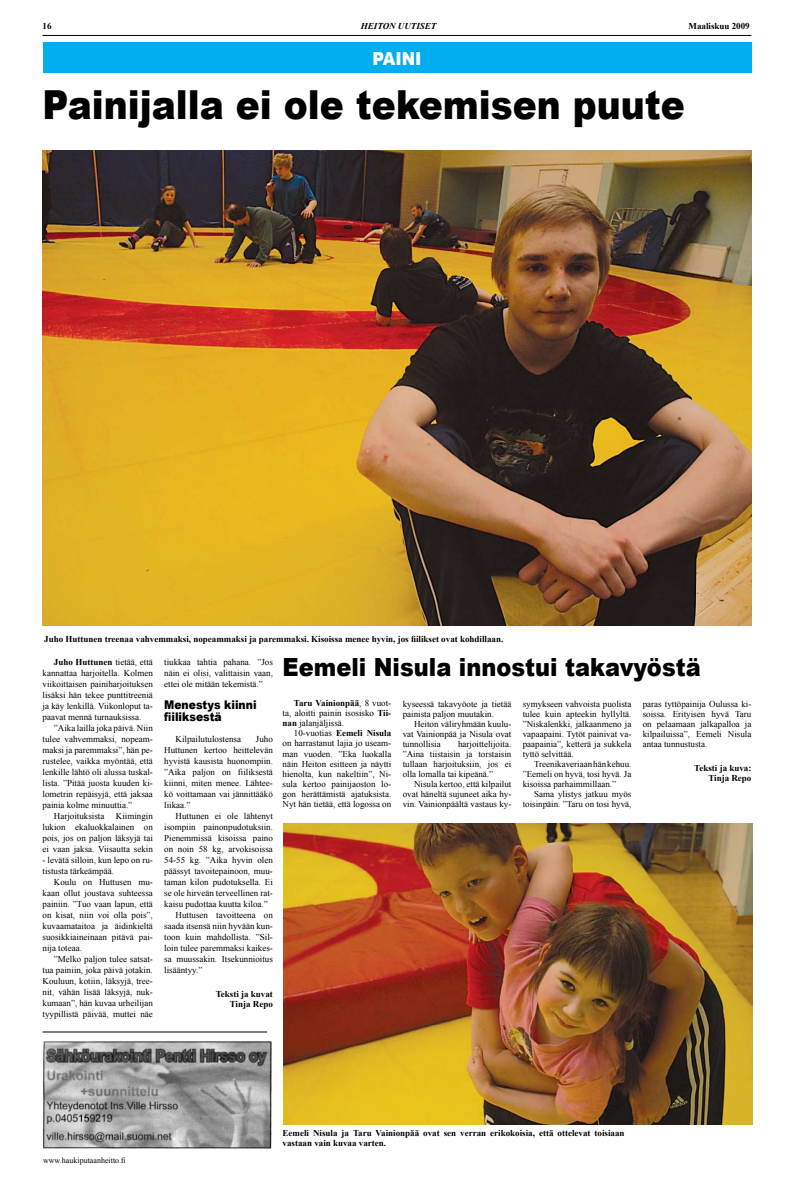
<style>
.page{position:relative;width:794px;height:1191px;background:#fff}
.page>*{position:absolute;margin:0;border:0;box-sizing:border-box;transform-origin:0 0}
.t1{font:900 40px "Arial";color:#000;scale:.9 1}
.t2{font:900 25px "Arial";color:#000;scale:.9 1}
.t3{font:900 18px "Arial";color:#fff;scale:.9 1}
.t4{font:900 12px/12px "Arial";color:#000;scale:.9 1}
.t5{font:9px/10px "Times New Roman";color:#000;text-align:justify}
.t6{font:700 9px/10px "Times New Roman";color:#000;text-align:right}
.t7{font:italic 700 9px "Times New Roman";color:#000}
.t8{font:8px "Times New Roman";color:#000}
.s1{font-weight:700}
</style>
<div class="page">
<hr style="left:43px;top:35px;width:708px;height:1px;background:#000">
<div style="left:43px;top:43px;width:708px;height:30px;background:#00aeef"></div>
<img style="left:43px;top:150px;width:708px;height:476px">
<img style="left:283px;top:823px;width:469px;height:301px">
<img style="left:43px;top:1041px;width:228px;height:107px">
<hr style="left:43px;top:1031px;width:224px;height:1px;background:#000">
<p class="t6" style="left:43px;top:21px;width:10px">16</p>
<p class="t7" style="left:361px;top:20px;width:77px">HEITON UUTISET</p>
<p class="t6" style="left:688px;top:21px;width:63px">Maaliskuu 2009</p>
<h3 class="t3" style="left:372px;top:45px;width:56px">PAINI</h3>
<h1 class="t1" style="left:43px;top:76px;width:715px">Painijalla ei ole tekemisen puute</h1>
<p class="t6" style="left:44px;top:633px;width:460px">Juho Huttunen treenaa vahvemmaksi, nopeammaksi ja paremmaksi. Kisoissa menee hyvin, jos fiilikset ovat kohdillaan.</p>
<p class="t5" style="left:43px;top:656px;width:112px;line-height:11px;text-indent:11px"><span class="s1">Juho Huttunen</span> tietää, että kannattaa harjoitella. Kolmen viikoittaisen painiharjoituksen lisäksi hän tekee punttitreeniä ja käy lenkillä. Viikonloput ta&shy;paavat mennä turnauksissa.</p>
<p class="t5" style="left:54px;top:722px;width:100px">”Aika lailla joka päivä. Niin</p>
<p class="t5" style="left:43px;top:733px;width:112px">tulee vahvemmaksi, nopeam-</p>
<p class="t5" style="left:43px;top:744px;width:112px">maksi ja paremmaksi”, hän pe-</p>
<p class="t5" style="left:43px;top:755px;width:112px">rustelee, vaikka myöntää, että</p>
<p class="t5" style="left:43px;top:766px;width:112px">lenkille lähtö oli alussa tuskal-</p>
<p class="t5" style="left:43px;top:777px;width:112px">lista. ”Pitää juosta kuuden ki-</p>
<p class="t5" style="left:43px;top:788px;width:112px">lometrin repäisyjä, että jaksaa</p>
<p class="t5" style="left:43px;top:799px;width:91px">painia kolme minuuttia.”</p>
<p class="t5" style="left:54px;top:810px;width:52px">Harjoituksista</p>
<p class="t5" style="left:43px;top:810px;width:112px;line-height:11px;text-indent:73px">Kiimingin lukion ekaluokkalainen on pois, jos on paljon läksyjä tai ei vaan jaksa. Viisautta sekin</p>
<p class="t5" style="left:43px;top:854px;width:112px;line-height:11px">- levätä silloin, kun lepo on ru&shy;tistusta tärkeämpää.</p>
<p class="t5" style="left:43px;top:876px;width:112px;line-height:11px;text-indent:11px">Koulu on Huttusen mu&shy;kaan ollut joustava suhteessa painiin. ”Tuo vaan lapun, että on kisat, niin voi olla pois”, kuvaamataitoa ja äidinkieltä suosikkiaineinaan pitävä pai&shy;nija toteaa.</p>
<p class="t5" style="left:43px;top:953px;width:112px;line-height:11px;text-indent:11px">”Melko paljon tulee satsat&shy;tua painiin, joka päivä jotakin.<br>Kouluun, kotiin, läksyjä, tree&shy;nit, vähän lisää läksyjä, nuk&shy;kumaan”, hän kuvaa urheilijan tyypillistä päivää, muttei näe</p>
<p class="t5" style="left:164px;top:656px;width:110px;line-height:11px">tiukkaa tahtia pahana. ”Jos näin ei olisi, valittaisin vaan, ettei ole mitään tekemistä.”</p>
<h3 class="t4" style="left:164px;top:698px;width:104px">Menestys kiinni fiiliksestä</h3>
<p class="t5" style="left:176px;top:733px;width:67px">Kilpailutulostensa</p>
<p class="t5" style="left:164px;top:733px;width:110px;line-height:11px;text-indent:92px">Juho Huttunen kertoo heittelevän hyvistä kausista huonompiin. ”Aika paljon on fiiliksestä kiinni, miten menee. Lähtee&shy;kö voittamaan vai jännittääkö liikaa.”</p>
<p class="t5" style="left:176px;top:810px;width:99px">Huttunen ei ole lähtenyt</p>
<p class="t5" style="left:164px;top:821px;width:110px">isompiin painonpudotuksiin.</p>
<p class="t5" style="left:164px;top:832px;width:110px">Pienemmissä kisoissa paino</p>
<p class="t5" style="left:164px;top:843px;width:110px">on noin 58 kg, arvokisoissa</p>
<p class="t5" style="left:164px;top:854px;width:110px">54-55 kg. ”Aika hyvin olen</p>
<p class="t5" style="left:164px;top:865px;width:110px">päässyt tavoitepainoon, muu-</p>
<p class="t5" style="left:164px;top:876px;width:110px">taman kilon pudotuksella. Ei</p>
<p class="t5" style="left:164px;top:887px;width:110px">se ole hirveän terveellinen rat-</p>
<p class="t5" style="left:164px;top:898px;width:105px">kaisu pudottaa kuutta kiloa.”</p>
<p class="t5" style="left:176px;top:909px;width:99px">Huttusen tavoitteena on</p>
<p class="t5" style="left:164px;top:920px;width:110px">saada itsensä niin hyvään kun-</p>
<p class="t5" style="left:164px;top:931px;width:110px">toon kuin mahdollista. ”Sil-</p>
<p class="t5" style="left:164px;top:942px;width:110px">loin tulee paremmaksi kaikes-</p>
<p class="t5" style="left:164px;top:953px;width:110px">sa muussakin. Itsekunnioitus</p>
<p class="t5" style="left:164px;top:964px;width:40px">lisääntyy.”</p>
<p class="t6" style="left:216px;top:988px;width:59px">Teksti ja kuvat<br>Tinja Repo</p>
<h2 class="t2" style="left:283px;top:648px;width:466px">Eemeli Nisula innostui takavyöstä</h2>
<p class="t5" style="left:403px;top:698px;width:110px">kyseessä takavyöote ja tietää painista paljon muutakin.</p>
<p class="t5" style="left:403px;top:718px;width:110px;text-indent:11px">Heiton väliryhmään kuulu&shy;vat Vainionpää ja Nisula ovat tunnollisia</p>
<p class="t5" style="left:643px;top:698px;width:110px">paras tyttöpainija Oulussa ki&shy;soissa. Erityisen hyvä Taru on pelaamaan jalkapalloa ja kilpailuissa”, Eemeli Nisula antaa tunnustusta.</p>
<p class="t6" style="left:694px;top:762px;width:59px">Teksti ja kuva:<br>Tinja Repo</p>
<p class="t5" style="left:523px;top:698px;width:110px">symykseen vahvoista puolista tulee kuin apteekin hyllyltä. ”Niskalenkki, jalkaanmeno ja vapaapaini. Tytöt painivat va&shy;paapainia”, ketterä ja sukkela tyttö selvittää.</p>
<p class="t5" style="left:523px;top:758px;width:110px;text-indent:11px">Treenikaveriaan hän kehuu. ”Eemeli on hyvä, tosi hyvä. Ja kisoissa parhaimmillaan.”</p>
<p class="t5" style="left:523px;top:788px;width:110px;text-align:right">Sama ylistys jatkuu myös toisinpäin. ”Taru on tosi hyvä,</p>
<p class="t5" style="left:283px;top:698px;width:110px;text-indent:11px"><span class="s1">Taru Vainionpää</span>, 8 vuot&shy;ta, aloitti painin isosisko <span class="s1">Tii&shy;nan</span> jalanjäljissä.</p>
<p class="t5" style="left:283px;top:728px;width:110px;text-indent:11px">10-vuotias <span class="s1">Eemeli Nisula </span>on harrastanut lajia jo useam&shy;man vuoden. ”Eka luokalla näin Heiton esitteen ja näytti hienolta, kun nakeltiin”, Ni&shy;sula kertoo painijaoston lo&shy;gon herättämistä ajatuksista.<br>Nyt hän tietää, että logossa on</p>
<p class="t5" style="left:403px;top:738px;width:110px;text-indent:55px">harjoittelijoita. ”Aina tiistaisin ja torstaisin tullaan harjoituksiin, jos ei olla lomalla tai kipeänä.”</p>
<p class="t5" style="left:403px;top:778px;width:110px;text-indent:11px">Nisula kertoo, että kilpailut ovat häneltä sujuneet aika hy&shy;vin. Vainionpäältä vastaus ky-</p>
<p class="t8" style="left:43px;top:1154px;width:84px">www.haukiputaanheitto.fi</p>
<p class="t6" style="left:283px;top:1127px;width:343px;text-align:left">Eemeli Nisula ja Taru Vainionpää ovat sen verran erikokoisia, että ottelevat toisiaan vastaan vain kuvaa varten.</p>
</div>
